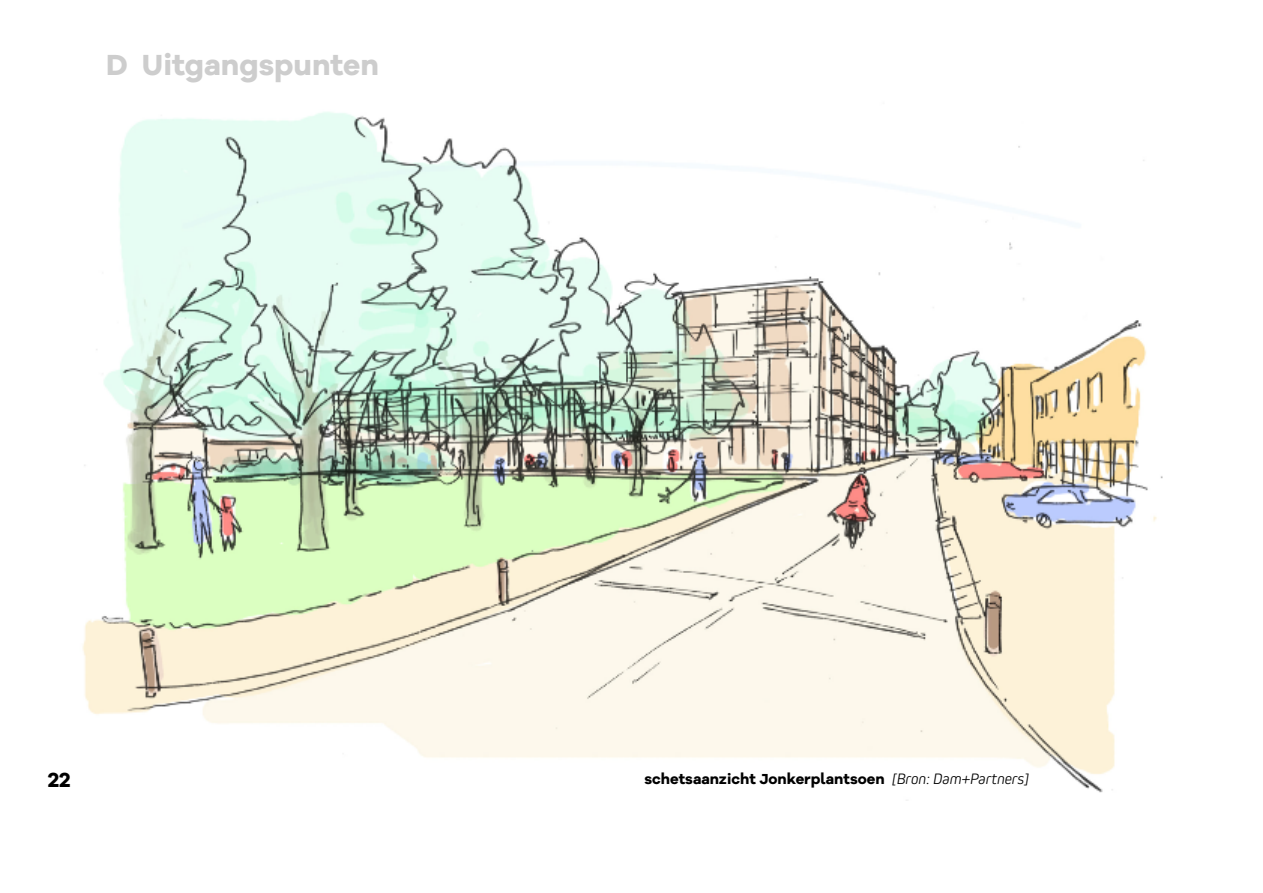
<style>
.page{position:relative;width:1263px;height:893px;background:#fff}
.page>*{position:absolute;margin:0;border:0;box-sizing:border-box;transform-origin:0 0}
.t1{font:700 30px "Galano Grotesque Alt";color:#cdcdcd}
.t2{font:700 21px "Galano Grotesque Alt";color:#000}
.t3{font:700 15px "Galano Grotesque Alt";color:#000}
.s1{font-family:"Kiro";font-weight:300;font-style:italic;font-size:15.75px}
</style>
<div class="page">
<img style="left:82px;top:112px;width:1081px;height:681px">
<h1 class="t1" style="left:106px;top:45px;width:274px">D Uitgangspunten</h1>
<h2 class="t2" style="left:48px;top:766px;width:25px">22</h2>
<p class="t3" style="left:644px;top:769px;width:386px">schetsaanzicht Jonkerplantsoen <span class="s1">[Bron: Dam+Partners]</span></p>
</div>
